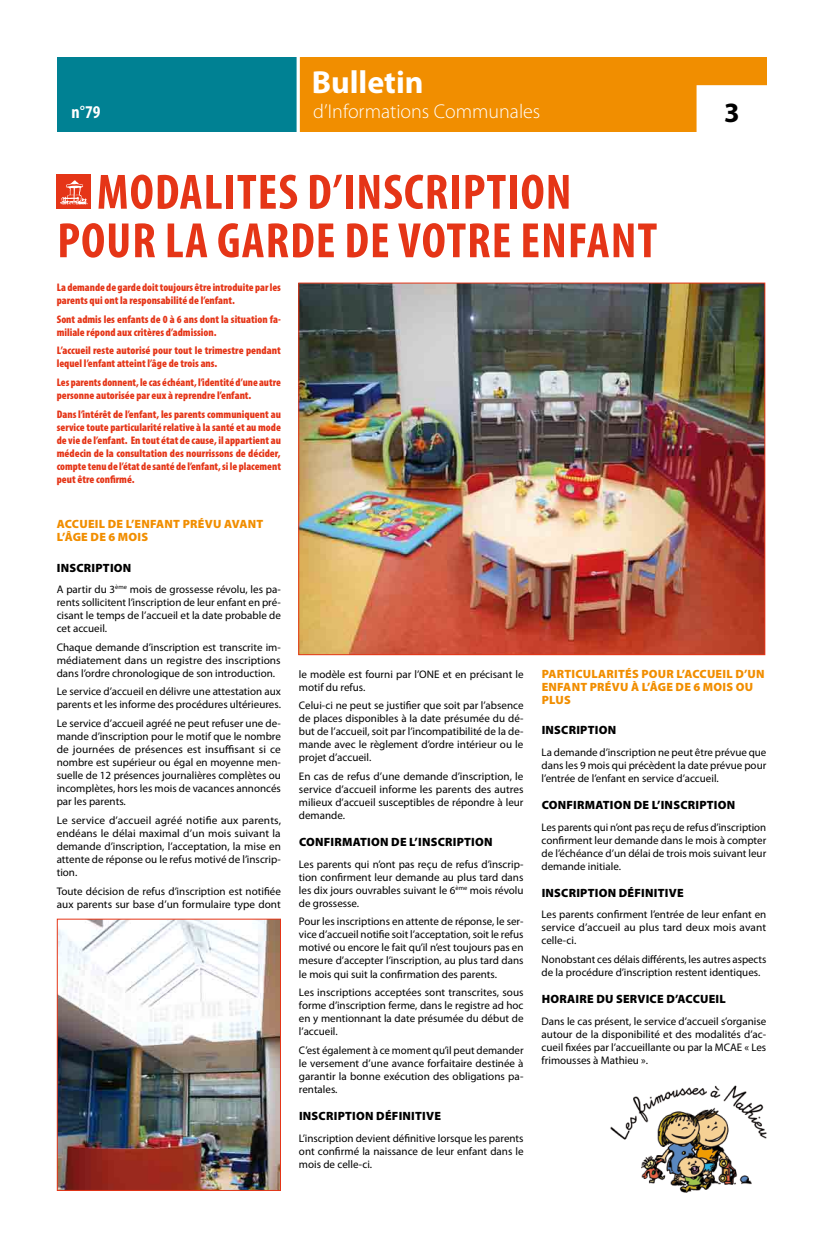
<style>
.page{position:relative;width:823px;height:1248px;background:#fff}
.page>*{position:absolute;margin:0;border:0;box-sizing:border-box;transform-origin:0 0}
.t1{font:700 condensed 50px/48.5px "Myriad Pro";letter-spacing:.02em;color:#e53517}
.t2{font:700 32px "Myriad Pro";color:#fff}
.t3{font:700 28px "Myriad Pro";color:#000}
.t4{font:300 20px "Myriad Pro";color:#fff}
.t5{font:700 condensed 18px "Myriad Pro";color:#fff}
.t6{font:900 12px "Myriad Pro";letter-spacing:.02em;color:#000}
.t7{font:900 12px/13px "Myriad Pro";letter-spacing:.02em;color:#f18e00}
.t8{font:11px/13px "Myriad Pro";color:#000;text-align:justify}
.t9{font:900 condensed 11px/13px "Myriad Pro";color:#e53517}
</style>
<div class="page">
<div style="left:57px;top:57px;width:240px;height:74px;background:#008193"></div>
<div style="left:299px;top:57px;width:466px;height:74px;background:#f18e00"></div>
<svg style="left:296px;top:57px;width:4px;height:75px"></svg>
<div style="left:696px;top:85px;width:76px;height:47px;background:#fff;border:2px solid #fff"></div>
<img style="left:610px;top:1085px;width:157px;height:108px">
<div style="left:57px;top:175px;width:34px;height:34px;background:#e53517"></div>
<svg style="left:60px;top:180px;width:28px;height:25px"></svg>
<img style="left:59px;top:920px;width:220px;height:268px">
<div style="left:57px;top:918px;width:224px;height:272px;border:1px solid #e53517"></div>
<img style="left:300px;top:284px;width:462px;height:369px">
<h2 class="t2" style="left:311px;top:61px;width:113px">Bulletin</h2>
<h3 class="t4" style="left:313px;top:99px;width:228px">d’Informations Communales</h3>
<h3 class="t5" style="left:72px;top:101px;width:30px">N°79</h3>
<h3 class="t3" style="left:723px;top:94px;width:17px">3</h3>
<h1 class="t1" style="left:57px;top:167px;width:509px;text-indent:40px">MODALITES D’INSCRIPTION<br>POUR LA GARDE DE VOTRE ENFAN</h1>
<h1 class="t1" style="left:637px;top:215px;width:21px">T</h1>
<p class="t9" style="left:57px;top:280px;width:225px">La demande de garde doit toujours être introduite par les parents qui ont la responsabilité de l’enfant.</p>
<p class="t9" style="left:57px;top:312px;width:225px">Sont admis les enfants de 0 à 6 ans dont la situation fa&shy;miliale répond aux critères d’admission.</p>
<p class="t9" style="left:57px;top:344px;width:226px">L’accueil reste autorisé pour tout le trimestre pendant lequel l’enfant atteint l’âge de trois ans.</p>
<p class="t9" style="left:57px;top:375px;width:225px">Les parents donnent, le cas échéant, l’identité d’une autre personne autorisée par eux à reprendre l’enfant.</p>
<p class="t9" style="left:57px;top:407px;width:226px;text-align:justify">Dans l’intérêt de l’enfant, les parents communiquent au service toute particularité relative à la santé et au mode de vie de l’enfant. En tout état de cause, il appartient au médecin de la consultation des nourrissons de décider, compte tenu de l’état de santé de l’enfant, si le placement peut être confirmé.</p>
<p class="t7" style="left:57px;top:517px;width:208px">ACCUEIL DE L’ENFANT PRÉVU AVANT<br>L’ÂGE DE 6 MOIS</p>
<p class="t6" style="left:57px;top:559px;width:76px">INSCRIPTION</p>
<p class="t8" style="left:57px;top:582px;width:225px">A partir du 3<sup>ème</sup> mois de grossesse révolu, les pa&shy;rents sollicitent l’inscription de leur enfant en pré&shy;cisant le temps de l’accueil et la date probable de cet accueil.</p>
<p class="t8" style="left:57px;top:640px;width:225px">Chaque demande d’inscription est transcrite im&shy;médiatement dans un registre des inscriptions dans l’ordre chronologique de son introduction.</p>
<p class="t8" style="left:57px;top:685px;width:225px">Le service d’accueil en délivre une attestation aux parents et les informe des procédures ultérieures.</p>
<p class="t8" style="left:57px;top:716px;width:225px">Le service d’accueil agréé ne peut refuser une de&shy;mande d’inscription pour le motif que le nombre de journées de présences est insuffisant si ce nombre est supérieur ou égal en moyenne men&shy;suelle de 12 présences journalières complètes ou incomplètes, hors les mois de vacances annoncés par les parents.</p>
<p class="t8" style="left:57px;top:813px;width:226px">Le service d’accueil agréé notifie aux parents, endéans le délai maximal d’un mois suivant la demande d’inscription, l’acceptation, la mise en attente de réponse ou le refus motivé de l’inscrip&shy;tion.</p>
<p class="t8" style="left:57px;top:884px;width:226px">Toute décision de refus d’inscription est notifiée aux parents sur base d’un formulaire type dont</p>
<p class="t8" style="left:299px;top:667px;width:226px">le modèle est fourni par l’ONE et en précisant le motif du refus.</p>
<p class="t8" style="left:299px;top:699px;width:226px">Celui-ci ne peut se justifier que soit par l’absence de places disponibles à la date présumée du dé&shy;but de l’accueil, soit par l’incompatibilité de la de&shy;mande avec le règlement d’ordre intérieur ou le projet d’accueil.</p>
<p class="t8" style="left:299px;top:769px;width:226px">En cas de refus d’une demande d’inscription, le service d’accueil informe les parents des autres milieux d’accueil susceptibles de répondre à leur demande.</p>
<p class="t6" style="left:299px;top:834px;width:195px">CONFIRMATION DE L’INSCRIPTION</p>
<p class="t8" style="left:299px;top:857px;width:226px">Les parents qui n’ont pas reçu de refus d’inscrip&shy;tion confirment leur demande au plus tard dans les dix jours ouvrables suivant le 6<sup>ème</sup> mois révolu de grossesse.</p>
<p class="t8" style="left:299px;top:915px;width:226px">Pour les inscriptions en attente de réponse, le ser&shy;vice d’accueil notifie soit l’acceptation, soit le refus motivé ou encore le fait qu’il n’est toujours pas en mesure d’accepter l’inscription, au plus tard dans le mois qui suit la confirmation des parents.</p>
<p class="t8" style="left:299px;top:985px;width:226px">Les inscriptions acceptées sont transcrites, sous forme d’inscription ferme, dans le registre ad hoc en y mentionnant la date présumée du début de l’accueil.</p>
<p class="t8" style="left:299px;top:1043px;width:226px">C’est également à ce moment qu’il peut demander le versement d’une avance forfaitaire destinée à garantir la bonne exécution des obligations pa&shy;rentales.</p>
<p class="t6" style="left:299px;top:1107px;width:143px">INSCRIPTION DÉFINITIVE</p>
<p class="t8" style="left:299px;top:1131px;width:226px">L’inscription devient définitive lorsque les parents ont confirmé la naissance de leur enfant dans le mois de celle-ci.</p>
<p class="t7" style="left:541px;top:667px;width:224px">PARTICULARITÉS POUR L’ACCUEIL D’UN<br>ENFANT PRÉVU À L’ÂGE DE 6 MOIS OU<br>PLUS</p>
<p class="t6" style="left:541px;top:722px;width:76px">INSCRIPTION</p>
<p class="t8" style="left:541px;top:745px;width:226px">La demande d’inscription ne peut être prévue que dans les 9 mois qui précèdent la date prévue pour l’entrée de l’enfant en service d’accueil.</p>
<p class="t6" style="left:541px;top:797px;width:195px">CONFIRMATION DE L’INSCRIPTION</p>
<p class="t8" style="left:541px;top:820px;width:226px">Les parents qui n’ont pas reçu de refus d’inscription confirment leur demande dans le mois à compter de l’échéance d’un délai de trois mois suivant leur demande initiale.</p>
<p class="t6" style="left:541px;top:884px;width:143px">INSCRIPTION DÉFINITIVE</p>
<p class="t8" style="left:541px;top:907px;width:226px">Les parents confirment l’entrée de leur enfant en service d’accueil au plus tard deux mois avant celle-ci.</p>
<p class="t8" style="left:541px;top:952px;width:226px">Nonobstant ces délais différents, les autres aspects de la procédure d’inscription restent identiques.</p>
<p class="t6" style="left:541px;top:991px;width:184px">HORAIRE DU SERVICE D’ACCUEIL</p>
<p class="t8" style="left:541px;top:1014px;width:226px">Dans le cas présent, le service d’accueil s’organise autour de la disponibilité et des modalités d’ac&shy;cueil fixées par l’accueillante ou par la MCAE « Les frimousses à Mathieu ».</p>
</div>
